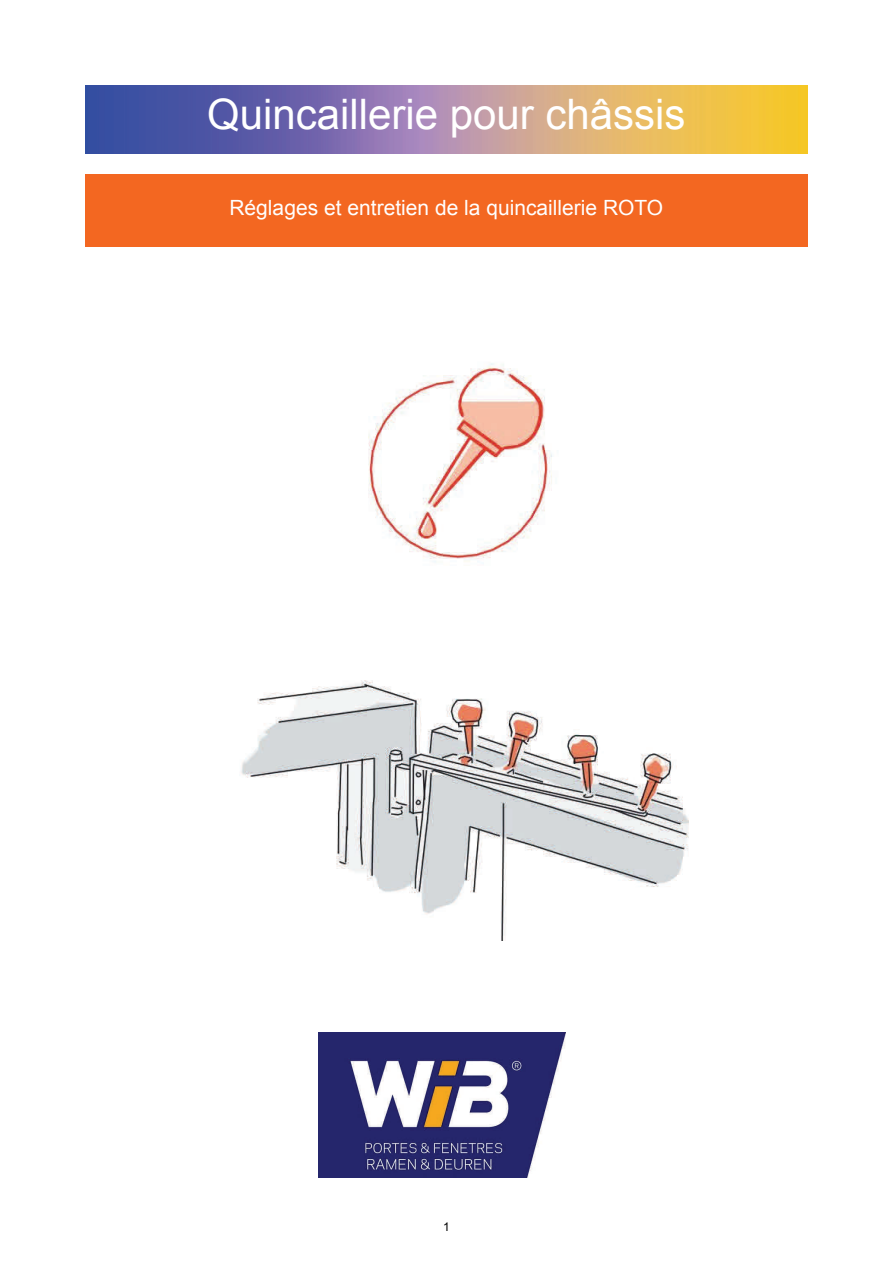
<style>
.page{position:relative;width:893px;height:1263px;background:#fff}
.page>*{position:absolute;margin:0;border:0;box-sizing:border-box;transform-origin:0 0}
.t1{font:42px "Arial";color:#fff}
.t2{font:21px "Arial";color:#fff}
.t3{font:12px "Arial";color:#000}
</style>
<div class="page">
<img style="left:319px;top:1033px;width:246px;height:145px">
<img style="left:85px;top:85px;width:723px;height:68px">
<div style="left:85px;top:174px;width:723px;height:73px;background:#f36721"></div>
<img style="left:368px;top:363px;width:184px;height:201px">
<img style="left:241px;top:680px;width:448px;height:261px">
<h1 class="t1" style="left:207px;top:91px;width:480px">Quincaillerie pour châssis</h1>
<p class="t2" style="left:229px;top:196px;width:435px">Réglages et entretien de la quincaillerie ROTO</p>
<p class="t3" style="left:443px;top:1219px;width:8px">1</p>
</div>
